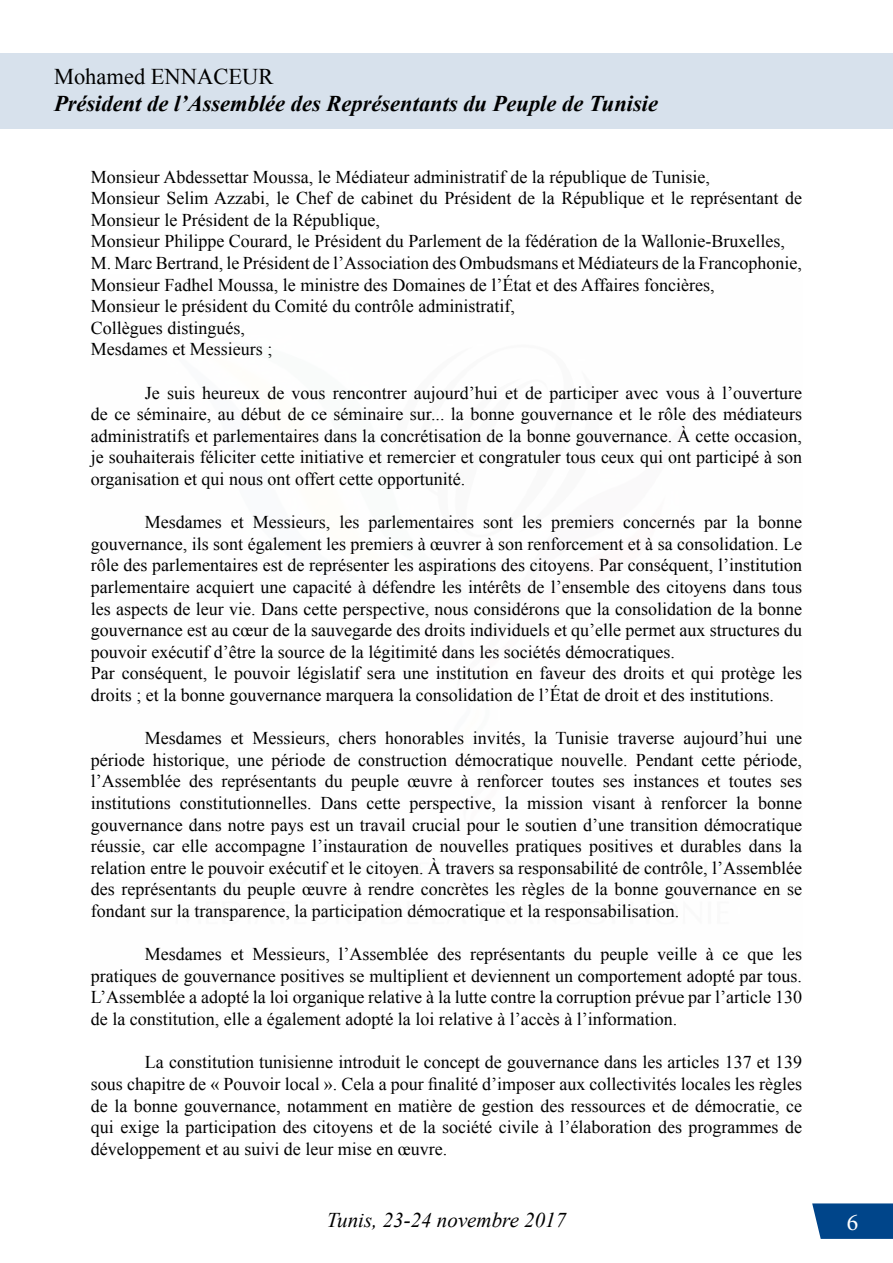
<style>
.page{position:relative;width:893px;height:1263px;background:#fff}
.page>*{position:absolute;margin:0;border:0;box-sizing:border-box;transform-origin:0 0}
.t1{font:24px "Minion Pro";color:#fff}
.t2{font:italic 700 22.5px "Times New Roman";color:#000}
.t3{font:22.5px "Times New Roman";color:#000}
.t4{font:italic 21px "Times New Roman";color:#000}
.t5{font:18px/21.6px "Times New Roman";color:#000;text-align:justify}
</style>
<div class="page">
<svg style="left:812px;top:1203px;width:81px;height:36px;background:#115192"></svg>
<div style="left:0;top:54px;width:893px;height:75px;background:#d7e1ec"></div>
<p class="t3" style="left:54px;top:61px;width:221px">Mohamed ENNACEUR</p>
<p class="t2" style="left:54px;top:87px;width:606px">Président de l’Assemblée des Représentants du Peuple de Tunisie</p>
<p class="t5" style="left:91px;top:165px;width:713px;text-align:left">Monsieur Abdessettar Moussa, le Médiateur administratif de la république de Tunisie,<br>Monsieur Selim Azzabi, le Chef de cabinet du Président de la République et le représentant de Monsieur le Président de la République,<br>Monsieur Philippe Courard, le Président du Parlement de la fédération de la Wallonie-Bruxelles, M. Marc Bertrand, le Président de l’Association des Ombudsmans et Médiateurs de la Francophonie, Monsieur Fadhel Moussa, le ministre des Domaines de l’État et des Affaires foncières,<br>Monsieur le président du Comité du contrôle administratif,<br>Collègues distingués,<br>Mesdames et Messieurs ;</p>
<p class="t5" style="left:91px;top:381px;width:713px;text-indent:54px">Je suis heureux de vous rencontrer aujourd’hui et de participer avec vous à l’ouverture de ce séminaire, au début de ce séminaire sur... la bonne gouvernance et le rôle des médiateurs administratifs et parlementaires dans la concrétisation de la bonne gouvernance. À cette occasion, je souhaiterais féliciter cette initiative et remercier et congratuler tous ceux qui ont participé à son organisation et qui nous ont offert cette opportunité.</p>
<p class="t5" style="left:91px;top:511px;width:713px;text-align:left;text-indent:54px">Mesdames et Messieurs, les parlementaires sont les premiers concernés par la bonne gouvernance, ils sont également les premiers à œuvrer à son renforcement et à sa consolidation. Le rôle des parlementaires est de représenter les aspirations des citoyens. Par conséquent, l’institution parlementaire acquiert une capacité à défendre les intérêts de l’ensemble des citoyens dans tous les aspects de leur vie. Dans cette perspective, nous considérons que la consolidation de la bonne gouvernance est au cœur de la sauvegarde des droits individuels et qu’elle permet aux structures du pouvoir exécutif d’être la source de la légitimité dans les sociétés démocratiques.<br>Par conséquent, le pouvoir législatif sera une institution en faveur des droits et qui protège les droits ; et la bonne gouvernance marquera la consolidation de l’État de droit et des institutions.</p>
<p class="t5" style="left:91px;top:727px;width:713px;text-indent:54px">Mesdames et Messieurs, chers honorables invités, la Tunisie traverse aujourd’hui une période historique, une période de construction démocratique nouvelle. Pendant cette période, l’Assemblée des représentants du peuple œuvre à renforcer toutes ses instances et toutes ses institutions constitutionnelles. Dans cette perspective, la mission visant à renforcer la bonne gouvernance dans notre pays est un travail crucial pour le soutien d’une transition démocratique réussie, car elle accompagne l’instauration de nouvelles pratiques positives et durables dans la relation entre le pouvoir exécutif et le citoyen. À travers sa responsabilité de contrôle, l’Assemblée des représentants du peuple œuvre à rendre concrètes les règles de la bonne gouvernance en se fondant sur la transparence, la participation démocratique et la responsabilisation.</p>
<p class="t5" style="left:91px;top:943px;width:713px;text-indent:54px">Mesdames et Messieurs, l’Assemblée des représentants du peuple veille à ce que les pratiques de gouvernance positives se multiplient et deviennent un comportement adopté par tous.<br>L’Assemblée a adopté la loi organique relative à la lutte contre la corruption prévue par l’article 130 de la constitution, elle a également adopté la loi relative à l’accès à l’information.</p>
<p class="t5" style="left:91px;top:1051px;width:713px;text-indent:54px">La constitution tunisienne introduit le concept de gouvernance dans les articles 137 et 139 sous chapitre de « Pouvoir local ». Cela a pour finalité d’imposer aux collectivités locales les règles de la bonne gouvernance, notamment en matière de gestion des ressources et de démocratie, ce qui exige la participation des citoyens et de la société civile à l’élaboration des programmes de développement et au suivi de leur mise en œuvre.</p>
<p class="t4" style="left:327px;top:1205px;width:241px">Tunis, 23-24 novembre 2017</p>
<h1 class="t1" style="left:847px;top:1206px;width:13px">6</h1>
</div>
